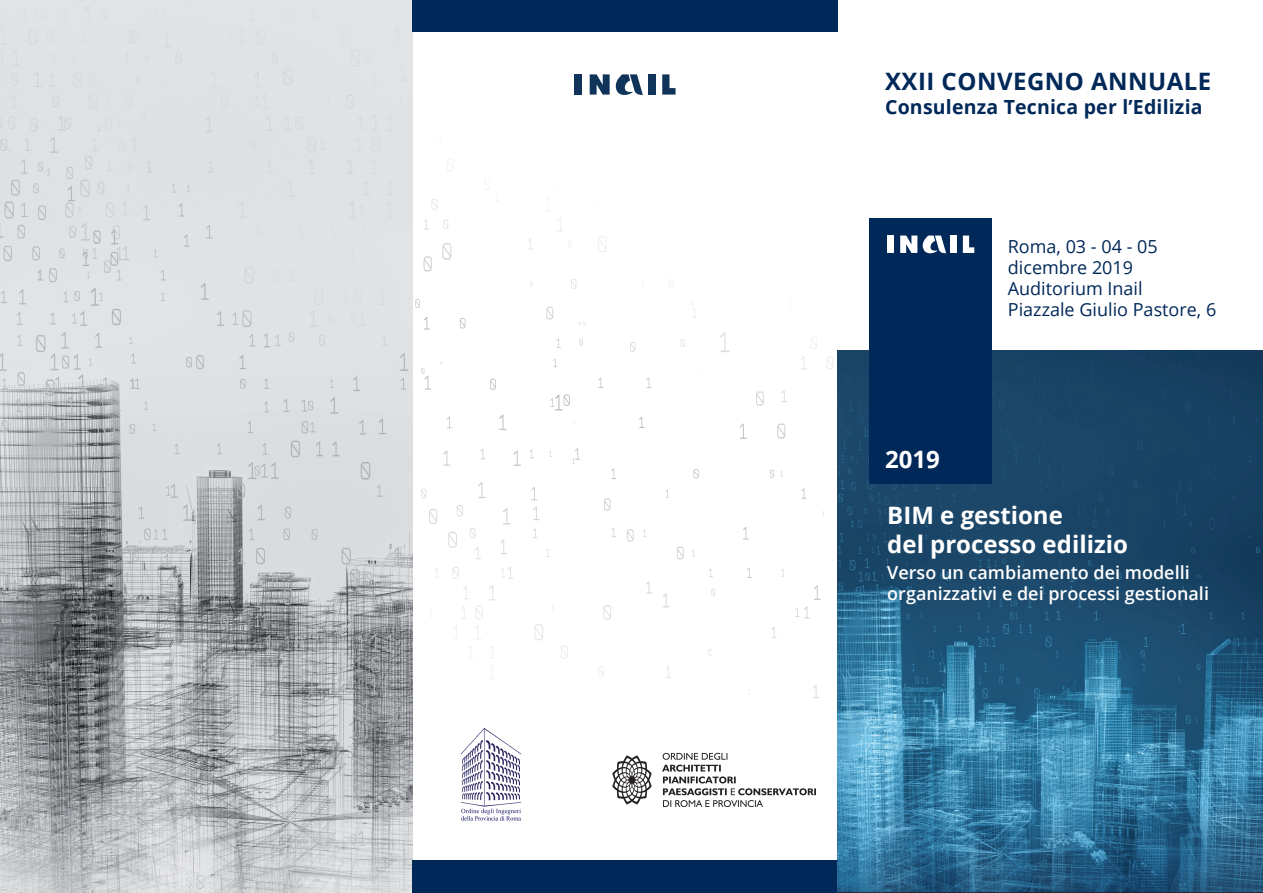
<style>
.page{position:relative;width:1263px;height:893px;background:#fff}
.page>*{position:absolute;margin:0;border:0;box-sizing:border-box;transform-origin:0 0}
.t1{font:700 24px/28.8px "Open Sans";color:#fff}
.t2{font:700 24px "Open Sans";letter-spacing:.02em;color:#002858}
.t3{font:700 19.5px "Open Sans";letter-spacing:.01em;color:#002858}
.t4{font:600 18px/21.6px "Open Sans";color:#fff}
.t5{font:18px/21px "Open Sans";color:#002858}
</style>
<div class="page">
<svg style="left:431px;top:199px;width:6px;height:11px"></svg>
<svg style="left:424px;top:219px;width:5px;height:10px"></svg>
<svg style="left:557px;top:217px;width:7px;height:14px"></svg>
<svg style="left:443px;top:220px;width:5px;height:9px"></svg>
<svg style="left:598px;top:236px;width:9px;height:16px"></svg>
<svg style="left:528px;top:239px;width:5px;height:10px"></svg>
<svg style="left:424px;top:256px;width:8px;height:15px"></svg>
<svg style="left:571px;top:279px;width:5px;height:10px"></svg>
<svg style="left:415px;top:299px;width:5px;height:9px"></svg>
<svg style="left:460px;top:318px;width:5px;height:10px"></svg>
<svg style="left:579px;top:321px;width:6px;height:4px"></svg>
<svg style="left:424px;top:317px;width:6px;height:13px"></svg>
<svg style="left:681px;top:339px;width:4px;height:8px"></svg>
<svg style="left:811px;top:337px;width:6px;height:12px"></svg>
<svg style="left:556px;top:339px;width:5px;height:9px"></svg>
<svg style="left:826px;top:357px;width:7px;height:12px"></svg>
<svg style="left:553px;top:359px;width:4px;height:8px"></svg>
<svg style="left:801px;top:356px;width:6px;height:14px"></svg>
<svg style="left:646px;top:377px;width:5px;height:11px"></svg>
<svg style="left:598px;top:378px;width:5px;height:10px"></svg>
<svg style="left:447px;top:416px;width:5px;height:12px"></svg>
<svg style="left:499px;top:415px;width:7px;height:15px"></svg>
<svg style="left:639px;top:417px;width:5px;height:11px"></svg>
<svg style="left:480px;top:449px;width:5px;height:10px"></svg>
<svg style="left:530px;top:449px;width:4px;height:9px"></svg>
<svg style="left:572px;top:448px;width:8px;height:16px"></svg>
<svg style="left:490px;top:379px;width:6px;height:11px"></svg>
<svg style="left:694px;top:469px;width:5px;height:9px"></svg>
<svg style="left:630px;top:342px;width:5px;height:9px"></svg>
<svg style="left:611px;top:468px;width:5px;height:11px"></svg>
<svg style="left:770px;top:470px;width:4px;height:8px"></svg>
<svg style="left:421px;top:489px;width:5px;height:9px"></svg>
<svg style="left:531px;top:487px;width:6px;height:13px"></svg>
<svg style="left:801px;top:488px;width:5px;height:11px"></svg>
<svg style="left:478px;top:482px;width:8px;height:16px"></svg>
<svg style="left:533px;top:507px;width:6px;height:13px"></svg>
<svg style="left:429px;top:509px;width:8px;height:15px"></svg>
<svg style="left:646px;top:581px;width:6px;height:13px"></svg>
<svg style="left:448px;top:532px;width:9px;height:16px"></svg>
<svg style="left:470px;top:528px;width:5px;height:10px"></svg>
<svg style="left:533px;top:528px;width:4px;height:10px"></svg>
<svg style="left:743px;top:527px;width:6px;height:12px"></svg>
<svg style="left:457px;top:505px;width:6px;height:11px"></svg>
<svg style="left:663px;top:594px;width:6px;height:13px"></svg>
<svg style="left:475px;top:547px;width:6px;height:12px"></svg>
<svg style="left:546px;top:549px;width:4px;height:8px"></svg>
<svg style="left:500px;top:539px;width:7px;height:15px"></svg>
<svg style="left:677px;top:547px;width:7px;height:12px"></svg>
<svg style="left:627px;top:529px;width:6px;height:12px"></svg>
<svg style="left:611px;top:528px;width:5px;height:9px"></svg>
<svg style="left:501px;top:567px;width:12px;height:12px"></svg>
<svg style="left:709px;top:569px;width:4px;height:8px"></svg>
<svg style="left:747px;top:568px;width:5px;height:10px"></svg>
<svg style="left:452px;top:567px;width:7px;height:12px"></svg>
<svg style="left:604px;top:498px;width:6px;height:12px"></svg>
<svg style="left:463px;top:586px;width:6px;height:13px"></svg>
<svg style="left:489px;top:585px;width:7px;height:15px"></svg>
<svg style="left:814px;top:585px;width:7px;height:15px"></svg>
<svg style="left:711px;top:589px;width:4px;height:7px"></svg>
<svg style="left:475px;top:605px;width:8px;height:14px"></svg>
<svg style="left:603px;top:605px;width:8px;height:15px"></svg>
<svg style="left:461px;top:606px;width:6px;height:13px"></svg>
<svg style="left:795px;top:606px;width:15px;height:12px"></svg>
<svg style="left:454px;top:626px;width:3px;height:12px"></svg>
<svg style="left:475px;top:625px;width:6px;height:14px"></svg>
<svg style="left:771px;top:627px;width:6px;height:11px"></svg>
<svg style="left:534px;top:624px;width:9px;height:16px"></svg>
<svg style="left:490px;top:646px;width:5px;height:12px"></svg>
<svg style="left:707px;top:648px;width:5px;height:8px"></svg>
<svg style="left:561px;top:646px;width:7px;height:13px"></svg>
<svg style="left:666px;top:666px;width:5px;height:12px"></svg>
<svg style="left:598px;top:667px;width:6px;height:10px"></svg>
<svg style="left:813px;top:685px;width:6px;height:13px"></svg>
<svg style="left:442px;top:243px;width:9px;height:17px"></svg>
<svg style="left:546px;top:307px;width:7px;height:12px"></svg>
<svg style="left:691px;top:302px;width:6px;height:16px"></svg>
<svg style="left:579px;top:339px;width:4px;height:6px"></svg>
<svg style="left:720px;top:332px;width:9px;height:20px"></svg>
<svg style="left:421px;top:368px;width:10px;height:22px"></svg>
<svg style="left:550px;top:394px;width:20px;height:16px"></svg>
<svg style="left:756px;top:391px;width:8px;height:14px"></svg>
<svg style="left:781px;top:391px;width:6px;height:11px"></svg>
<svg style="left:777px;top:424px;width:8px;height:14px"></svg>
<svg style="left:740px;top:424px;width:7px;height:15px"></svg>
<svg style="left:513px;top:450px;width:8px;height:16px"></svg>
<svg style="left:443px;top:451px;width:7px;height:15px"></svg>
<svg style="left:503px;top:508px;width:8px;height:16px"></svg>
<img style="left:461px;top:728px;width:60px;height:93px">
<svg style="left:612px;top:755px;width:40px;height:49px"></svg>
<svg style="left:662px;top:753px;width:154px;height:54px"></svg>
<div style="left:575px;top:74px;width:7px;height:21px;background:#103459"></div>
<div style="left:648px;top:74px;width:7px;height:21px;background:#103459"></div>
<svg style="left:662px;top:74px;width:13px;height:21px"></svg>
<svg style="left:590px;top:74px;width:20px;height:21px"></svg>
<svg style="left:616px;top:74px;width:27px;height:21px"></svg>
<img style="left:0;top:0;width:412px;height:893px">
<div style="left:412px;top:0;width:426px;height:32px;background:#002858"></div>
<div style="left:412px;top:860px;width:426px;height:33px;background:#002858"></div>
<img style="left:838px;top:351px;width:425px;height:541px">
<div style="left:870px;top:218px;width:122px;height:266px;background:#002858"></div>
<div style="left:887px;top:236px;width:6px;height:17px;background:#fff"></div>
<div style="left:951px;top:236px;width:6px;height:17px;background:#fff"></div>
<svg style="left:963px;top:236px;width:11px;height:17px"></svg>
<svg style="left:900px;top:236px;width:46px;height:18px"></svg>
<hr style="left:838px;top:892px;width:425px;height:1px;background:#231f20">
<h1 class="t2" style="left:885px;top:65px;width:328px">XXII CONVEGNO ANNUALE</h1>
<p class="t3" style="left:885px;top:93px;width:319px">Consulenza Tecnica per l’Edilizia</p>
<h1 class="t1" style="left:885px;top:444px;width:56px">2019</h1>
<p class="t5" style="left:1008px;top:235px;width:210px">Roma, 03 - 04 - 05 dicembre 2019<br>Auditorium Inail<br>Piazzale Giulio Pastore, 6</p>
<h1 class="t1" style="left:887px;top:500px;width:242px">BIM e gestione<br>del processo edilizio</h1>
<p class="t4" style="left:887px;top:561px;width:323px">Verso un cambiamento dei modelli organizzativi e dei processi gestionali</p>
</div>
